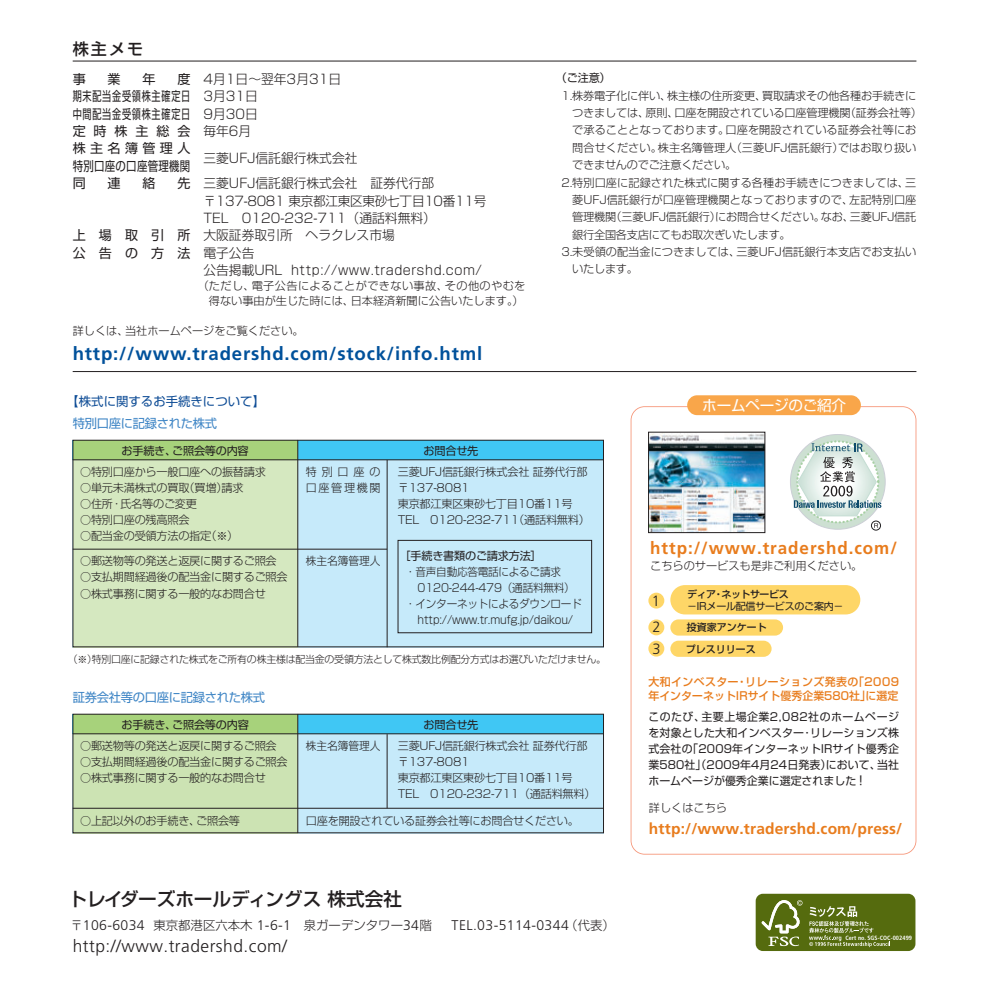
<style>
.page{position:relative;width:991px;height:991px;background:#fff}
.page>*{position:absolute;margin:0;border:0;box-sizing:border-box;transform-origin:0 0}
.t1{font:700 18.55px "Frutiger";letter-spacing:.045em;color:#01519b}
.t2{font:500 18.55px "Shin Go";color:#231f20}
.t3{font:300 17.32px "Frutiger";letter-spacing:.03em;color:#231f20}
.t4{font:700 17.32px "Frutiger";letter-spacing:.055em;color:#e87c1d}
.t5{font:500 16.1px "Shin Go";color:#231f20}
.t6{font:700 15.58px "Frutiger";letter-spacing:.01em;color:#e87c1d}
.t7{font:14.88px "Shin Go";letter-spacing:-.015em;color:#fff}
.t8{font:300 14.88px/21.3px "Frutiger";color:#231f20}
.t9{font:300 14px "Frutiger";letter-spacing:.03em;color:#231f20}
.t10{font:300 12.95px/17.3px "Shin Go";color:#231f20}
.t11{font:12.95px/17.3px "Shin Go";letter-spacing:.08em;color:#231f20;text-align:justify}
.t12{font:12.95px/17.3px "Shin Go";letter-spacing:1.01em;color:#231f20}
.t13{font:300 12.42px "Shin Go";color:#231f20}
.t14{font:12.42px "Shin Go";letter-spacing:-.025em;color:#3e85c5}
.t15{font:12.42px "Shin Go";color:#0f4d96}
.t16{font:300 11.2px/16.1px "Shin Go";letter-spacing:-.025em;color:#231f20}
.t17{font:300 11.2px "Shin Go";letter-spacing:.005em;color:#231f20}
.t18{font:11.2px/16.1px "Shin Go";color:#231f20;text-align:justify}
.t19{font:300 11.2px/14.9px "Shin Go";color:#231f20;text-align:right}
.t20{font:300 11.2px "Shin Go";letter-spacing:-.025em;color:#231f20;scale:.95 1}
.t21{font:500 11.2px/13.7px "Shin Go";color:#e87c1d}
.t22{font:11.2px "Shin Go";letter-spacing:-.025em;color:#231f20}
.t23{font:300 11.2px "Shin Go";letter-spacing:.005em;color:#231f20;scale:.95 1}
.t24{font:300 11.2px/16.1px "Shin Go";letter-spacing:.15em;color:#231f20}
.t25{font:300 9.97px "Shin Go";letter-spacing:-.025em;color:#231f20}
.t26{font:9.97px "Shin Go";letter-spacing:-.025em;color:#231f20}
.t27{font:500 9.97px "Shin Go";color:#231f20}
.t28{font:500 9.97px "Shin Go";letter-spacing:-.045em;color:#231f20}
.t29{font:700 condensed 6.12px "Frutiger";letter-spacing:.01em;color:#fff}
.s1{font-family:"Frutiger";font-size:14px}
.s2{font-family:"Shin Go";font-size:12.42px}
.s3{font-size:12.42px}
</style>
<div class="page">
<hr style="left:73px;top:61px;width:843px;height:1px;background:#231f20">
<hr style="left:73px;top:371px;width:843px;height:1px;background:#231f20">
<div style="left:755px;top:893px;width:160px;height:58px;background:#556b0e;border-radius:7px"></div>
<svg style="left:761px;top:900px;width:41px;height:46px"></svg>
<svg style="left:809px;top:906px;width:81px;height:41px"></svg>
<div style="left:630px;top:406px;width:286px;height:448px;border:2px solid #f6977a;border-radius:14px"></div>
<div style="left:687px;top:395px;width:173px;height:20px;background:#f9a64a;border-radius:10px"></div>
<img style="left:650px;top:434px;width:113px;height:96px">
<div style="left:648px;top:432px;width:117px;height:100px;border:1px solid #231f20"></div>
<div style="left:670px;top:585px;width:190px;height:29px;background:#fed667;border-radius:15px"></div>
<div style="left:670px;top:619px;width:113px;height:16px;background:#fed667;border-radius:8px"></div>
<div style="left:670px;top:640px;width:101px;height:17px;background:#fed667;border-radius:8px"></div>
<div style="left:648px;top:592px;width:16px;height:16px;background:#fed667;border-radius:50%"></div>
<div style="left:648px;top:619px;width:16px;height:16px;background:#fed667;border-radius:50%"></div>
<div style="left:648px;top:640px;width:16px;height:16px;background:#fed667;border-radius:50%"></div>
<svg style="left:72px;top:440px;width:532px;height:393px"></svg>
<div style="left:790px;top:434px;width:95px;height:95px;background:#cde0d2;border-radius:50%"></div>
<svg style="left:797px;top:441px;width:81px;height:81px"></svg>
<div style="left:871px;top:521px;width:9px;height:9px;border:1px solid #232224;border-radius:50%"></div>
<svg style="left:874px;top:523px;width:4px;height:5px"></svg>
<svg style="left:793px;top:443px;width:88px;height:73px"></svg>
<h3 class="t5" style="left:73px;top:43px;width:72px">株主メモ</h3>
<p class="t11" style="left:73px;top:72px;width:15px">事</p>
<p class="t11" style="left:108px;top:72px;width:15px">業</p>
<p class="t11" style="left:142px;top:72px;width:15px">年</p>
<p class="t11" style="left:73px;top:72px;width:119px;text-indent:105px">度期末配当金受領株主確定日中間配当金受領株主確定日定時株主総会株主名簿管理人特別口座の口座管理機関同</p>
<p class="t11" style="left:108px;top:176px;width:15px">連</p>
<p class="t11" style="left:142px;top:176px;width:15px">絡</p>
<p class="t11" style="left:177px;top:176px;width:15px">先</p>
<p class="t12" style="left:73px;top:228px;width:119px">上場取引所公告の方法</p>
<p class="t10" style="left:203px;top:72px;width:139px">4月1日～翌年3月31日<br>3月31日<br>9月30日<br>毎年6月</p>
<p class="t10" style="left:203px;top:148px;width:232px;line-height:24.8px">三菱UFJ信託銀行株式会社<br>三菱UFJ信託銀行株式会社　証券代行部</p>
<p class="t10" style="left:203px;top:194px;width:284px">〒137-8081 東京都江東区東砂七丁目10番11号<br>TEL 0120-232-711（通話料無料）<br>大阪証券取引所　ヘラクレス市場<br>電子公告<br>公告掲載URL http://www.tradershd.com/</p>
<p class="t19" style="left:198px;top:280px;width:329px">（ただし、電子公告によることができない事故、その他のやむを得ない事由が生じた時には、日本経済新聞に公告いたします。）</p>
<p class="t19" style="left:73px;top:325px;width:233px">詳しくは、当社ホームページをご覧ください。</p>
<h1 class="t1" style="left:73px;top:346px;width:411px">http://www.tradershd.com/stock/info.html</h1>
<p class="t15" style="left:66px;top:396px;width:200px">【株式に関するお手続きについて】</p>
<p class="t18" style="left:556px;top:71px;width:56px">（ご注意）</p>
<p class="t16" style="left:561px;top:89px;width:356px">1.株券電子化に伴い、株主様の住所変更、買取請求その他各種お手続きに</p>
<p class="t16" style="left:572px;top:106px;width:351px">つきましては、原則、口座を開設されている口座管理機関（証券会社等）</p>
<p class="t17" style="left:572px;top:126px;width:345px">で承ることとなっております。口座を開設されている証券会社等にお</p>
<p class="t17" style="left:572px;top:143px;width:345px">問合せください。株主名簿管理人（三菱UFJ信託銀行）ではお取り扱い</p>
<p class="t16" style="left:572px;top:158px;width:165px">できませんのでご注意ください。</p>
<p class="t17" style="left:561px;top:178px;width:356px">2.特別口座に記録された株式に関する各種お手続きにつきましては、三</p>
<p class="t17" style="left:572px;top:195px;width:345px">菱UFJ信託銀行が口座管理機関となっておりますので、左記特別口座</p>
<p class="t16" style="left:572px;top:210px;width:345px">管理機関（三菱UFJ信託銀行）にお問合せください。なお、三菱UFJ信託</p>
<p class="t16" style="left:572px;top:228px;width:220px">銀行全国各支店にてもお取次ぎいたします。</p>
<p class="t17" style="left:561px;top:248px;width:356px">3.未受領の配当金につきましては、三菱UFJ信託銀行本支店でお支払い</p>
<p class="t16" style="left:572px;top:263px;width:67px">いたします。</p>
<h3 class="t7" style="left:702px;top:399px;width:145px">ホームページのご紹介</h3>
<p class="t14" style="left:73px;top:419px;width:146px">特別口座に記録された株式</p>
<p class="t16" style="left:80px;top:465px;width:187px">○特別口座から一般口座への振替請求</p>
<p class="t16" style="left:80px;top:481px;width:165px">○単元未満株式の買取（買増）請求</p>
<p class="t16" style="left:80px;top:497px;width:118px">○住所・氏名等のご変更</p>
<p class="t16" style="left:80px;top:513px;width:111px">○特別口座の残高照会</p>
<p class="t16" style="left:80px;top:529px;width:160px">○配当金の受領方法の指定（※）</p>
<p class="t16" style="left:80px;top:554px;width:198px">○郵送物等の発送と返戻に関するご照会</p>
<p class="t16" style="left:80px;top:570px;width:209px">○支払期間経過後の配当金に関するご照会</p>
<p class="t16" style="left:80px;top:586px;width:187px">○株式事務に関する一般的なお問合せ</p>
<p class="t22" style="left:122px;top:446px;width:129px">お手続き、ご照会等の内容</p>
<p class="t18" style="left:423px;top:443px;width:56px">お問合せ先</p>
<p class="t16" style="left:398px;top:465px;width:194px">三菱UFJ信託銀行株式会社証券代行部〒137-8081<br>東京都江東区東砂七丁目10番11号<br>TEL 0120-232-711（通話料無料）</p>
<p class="t24" style="left:306px;top:465px;width:76px">特別口座の口座管理機関</p>
<p class="t22" style="left:399px;top:551px;width:144px">［手続き書類のご請求方法］</p>
<p class="t20" style="left:405px;top:567px;width:165px">・音声自動応答電話によるご請求</p>
<p class="t20" style="left:417px;top:583px;width:167px">0120-244-479（通話料無料）</p>
<p class="t20" style="left:405px;top:599px;width:187px">・インターネットによるダウンロード</p>
<p class="t20" style="left:417px;top:615px;width:165px">http://www.tr.mufg.jp/daikou/</p>
<p class="t23" style="left:306px;top:557px;width:80px">株主名簿管理人</p>
<p class="t25" style="left:68px;top:655px;width:540px">（※）特別口座に記録された株式をご所有の株主様は配当金の受領方法として株式数比例配分方式はお選びいただけません。</p>
<p class="t14" style="left:73px;top:693px;width:194px">証券会社等の口座に記録された株式</p>
<p class="t16" style="left:80px;top:739px;width:198px">○郵送物等の発送と返戻に関するご照会</p>
<p class="t16" style="left:80px;top:755px;width:209px">○支払期間経過後の配当金に関するご照会</p>
<p class="t16" style="left:80px;top:771px;width:187px">○株式事務に関する一般的なお問合せ</p>
<p class="t16" style="left:80px;top:814px;width:161px">○上記以外のお手続き、ご照会等</p>
<p class="t22" style="left:122px;top:720px;width:129px">お手続き、ご照会等の内容</p>
<p class="t18" style="left:423px;top:717px;width:56px">お問合せ先</p>
<p class="t16" style="left:398px;top:739px;width:199px">三菱UFJ信託銀行株式会社証券代行部〒137-8081<br>東京都江東区東砂七丁目10番11号<br>TEL 0120-232-711（通話料無料）</p>
<p class="t23" style="left:306px;top:741px;width:80px">株主名簿管理人</p>
<p class="t16" style="left:306px;top:814px;width:274px">口座を開設されている証券会社等にお問合せください。</p>
<h1 class="t2" style="left:69px;top:892px;width:335px">トレイダーズホールディングス株式会社</h1>
<p class="t13" style="left:70px;top:920px;width:363px">〒<span class="s1">106-6034</span> 東京都港区六本木 <span class="s1">1-6-1</span> 泉ガーデンタワー<span class="s1">34</span>階</p>
<h2 class="t3" style="left:73px;top:938px;width:216px">http://www.tradershd.com/</h2>
<p class="t9" style="left:451px;top:919px;width:165px">TEL.03-5114-0344<span class="s2">（代表）</span></p>
<h2 class="t4" style="left:650px;top:541px;width:248px">http://www.tradershd.com/</h2>
<p class="t19" style="left:650px;top:560px;width:214px">こちらのサービスも是非ご利用ください。</p>
<h3 class="t8" style="left:652px;top:591px;width:10px">1</h3>
<h3 class="t8" style="left:652px;top:617px;width:10px">2<br>3</h3>
<p class="t28" style="left:687px;top:590px;width:103px">ディア・ネットサービス</p>
<p class="t26" style="left:687px;top:602px;width:158px">－IRメール配信サービスのご案内－</p>
<p class="t27" style="left:686px;top:623px;width:81px">投資家アンケート</p>
<p class="t27" style="left:686px;top:645px;width:71px">プレスリリース</p>
<p class="t21" style="left:648px;top:676px;width:252px">大和インベスター･リレーションズ発表の「2009年インターネットIRサイト優秀企業580社」に選定</p>
<p class="t18" style="left:648px;top:709px;width:252px">このたび、主要上場企業2,082社のホームページを対象とした大和インベスター･リレーションズ株式会社の「2009年インターネットIRサイト優秀企業580社」（2009年4月24日発表）において、当社ホームページが優秀企業に選定されました<span class="s3">！</span></p>
<p class="t19" style="left:649px;top:802px;width:80px">詳しくはこちら</p>
<h3 class="t6" style="left:649px;top:822px;width:255px">http://www.tradershd.com/press/</h3>
<p class="t29" style="left:845px;top:935px;width:68px">Cert no. SGS-COC-002499</p>
</div>
